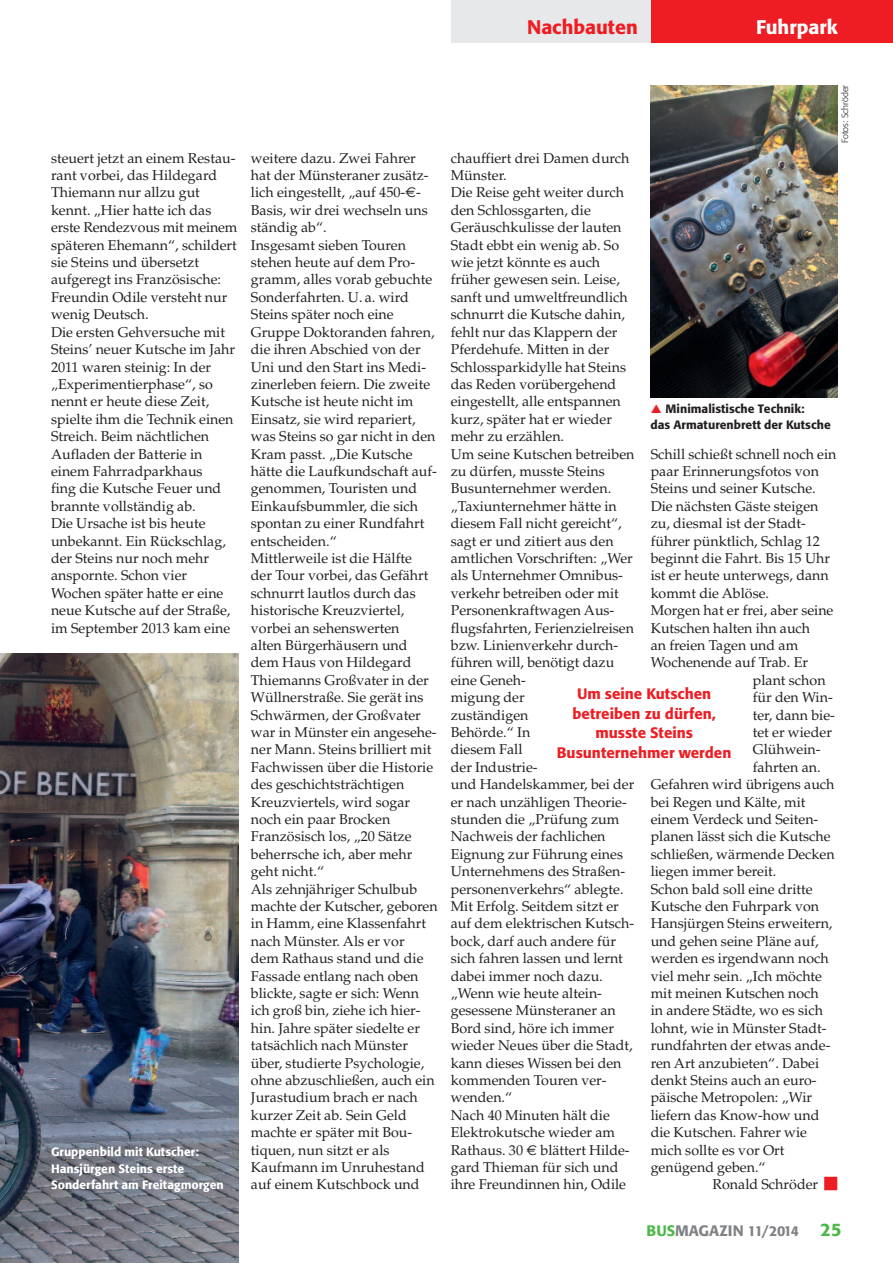
<style>
.page{position:relative;width:893px;height:1263px;background:#fff}
.page>*{position:absolute;margin:0;border:0;box-sizing:border-box;transform-origin:0 0}
.t1{font:500 19.5px "Formata BQ";color:#ee1d23}
.t2{font:500 19.5px "Formata BQ";color:#fff}
.t3{font:500 15px/19.5px "Formata BQ";color:#ee1d23;text-align:center}
.t4{font:500 15px "Formata BQ";color:#808285}
.t5{font:14.25px/17.4px "Palatino";color:#231f20}
.t6{font:500 12px/16.5px "Formata BQ";color:#fff}
.t7{font:500 12px/16.5px "Formata BQ";color:#231f20}
.t8{font:300 9px "Formata BQ";color:#231f20}
.s1{font-family:"Euro Sans"}
.s2{color:#4cb848}
.s3{font-size:14.25px}
.s4{font-size:18px;color:#4cb848}
</style>
<div class="page">
<div style="left:651px;top:0;width:242px;height:43px;background:#ee1d23"></div>
<div style="left:451px;top:0;width:200px;height:43px;background:#e7e8e9"></div>
<div style="left:824px;top:1177px;width:13px;height:13px;background:#ee1d23"></div>
<img style="left:0;top:653px;width:238px;height:610px">
<img style="left:651px;top:85px;width:187px;height:313px">
<h1 class="t1" style="left:527px;top:16px;width:112px">Nachbauten</h1>
<h1 class="t2" style="left:756px;top:16px;width:83px">Fuhrpark</h1>
<p class="t8" style="left:840px;top:143px;width:60px;rotate:-90deg">Fotos: Schröder</p>
<p class="t5" style="left:51px;top:151px;width:188px">steuert jetzt an einem Restau&shy;rant vorbei, das Hildegard<br>Thiemann nur allzu gut kennt. „Hier hatte ich das erste Rendezvous mit meinem späteren Ehemann“, schildert sie Steins und übersetzt aufgeregt ins Französische:<br>Freundin Odile versteht nur wenig Deutsch.<br>Die ersten Gehversuche mit<br>Steins’ neuer Kutsche im Jahr<br>2011 waren steinig: In der „Experimentierphase“, so nennt er heute diese Zeit, spielte ihm die Technik einen<br>Streich. Beim nächtlichen<br>Aufladen der Batterie in einem Fahrradparkhaus<br>fing die Kutsche Feuer und brannte vollständig ab.<br>Die Ursache ist bis heute unbekannt. Ein Rückschlag, der Steins nur noch mehr anspornte. Schon vier<br>Wochen später hatte er eine neue Kutsche auf der Straße, im September 2013 kam eine</p>
<p class="t5" style="left:251px;top:151px;width:188px">weitere dazu. Zwei Fahrer hat der Münsteraner zusätz&shy;lich eingestellt, „auf 450-<span class="s1">€</span>-<br>Basis, wir drei wechseln uns ständig ab“.<br>Insgesamt sieben Touren stehen heute auf dem Pro&shy;gramm, alles vorab gebuchte<br>Sonderfahrten. U. a. wird<br>Steins später noch eine<br>Gruppe Doktoranden fahren, die ihren Abschied von der<br>Uni und den Start ins Medi&shy;zinerleben feiern. Die zweite<br>Kutsche ist heute nicht im<br>Einsatz, sie wird repariert, was Steins so gar nicht in den<br>Kram passt. „Die Kutsche hätte die Laufkundschaft auf&shy;genommen, Touristen und<br>Einkaufsbummler, die sich spontan zu einer Rundfahrt entscheiden.“<br>Mittlerweile ist die Hälfte<br>der Tour vorbei, das Gefährt schnurrt lautlos durch das historische Kreuzviertel, vorbei an sehenswerten<br>alten Bürgerhäusern und dem Haus von Hildegard<br>Thiemanns Großvater in der<br>Wüllnerstraße. Sie gerät ins<br>Schwärmen, der Großvater war in Münster ein angesehe&shy;ner Mann. Steins brilliert mit<br>Fachwissen über die Historie des geschichtsträchtigen<br>Kreuzviertels, wird sogar noch ein paar Brocken<br>Französisch los, „20 Sätze beherrsche ich, aber mehr geht nicht.“<br>Als zehnjähriger Schulbub machte der Kutscher, geboren in Hamm, eine Klassenfahrt nach Münster. Als er vor<br>dem Rathaus stand und die<br>Fassade entlang nach oben blickte, sagte er sich: Wenn ich groß bin, ziehe ich hier&shy;hin. Jahre später siedelte er tatsächlich nach Münster über, studierte Psychologie, ohne abzuschließen, auch ein<br>Jurastudium brach er nach kurzer Zeit ab. Sein Geld machte er später mit Bou&shy;tiquen, nun sitzt er als<br>Kaufmann im Unruhestand auf einem Kutschbock und</p>
<p class="t5" style="left:451px;top:151px;width:185px">chauffiert drei Damen durch<br>Münster.<br>Die Reise geht weiter durch den Schlossgarten, die<br>Geräuschkulisse der lauten<br>Stadt ebbt ein wenig ab. So wie jetzt könnte es auch früher gewesen sein. Leise, sanft und umweltfreundlich schnurrt die Kutsche dahin, fehlt nur das Klappern der<br>Pferdehufe. Mitten in der<br>Schlossparkidylle hat Steins das Reden vorübergehend eingestellt, alle entspannen kurz, später hat er wieder mehr zu erzählen.<br>Um seine Kutschen betreiben zu dürfen, musste Steins<br>Busunternehmer werden. „Taxiunternehmer hätte in diesem Fall nicht gereicht“, sagt er und zitiert aus den amtlichen Vorschriften: „Wer als Unternehmer Omnibus&shy;verkehr betreiben oder mit<br>Personenkraftwagen Aus&shy;flugsfahrten, Ferienzielreisen bzw. Linienverkehr durch&shy;führen will, benötigt dazu eine Geneh-<br>migung der<br>zuständigen<br>Behörde.“ In<br>diesem Fall<br>der Industrie-<br>und Handelskammer, bei der er nach unzähligen Theorie&shy;stunden die „Prüfung zum<br>Nachweis der fachlichen<br>Eignung zur Führung eines<br>Unternehmens des Straßen&shy;personenverkehrs“ ablegte.<br>Mit Erfolg. Seitdem sitzt er auf dem elektrischen Kutsch&shy;bock, darf auch andere für sich fahren lassen und lernt dabei immer noch dazu. „Wenn wie heute altein&shy;gesessene Münsteraner an<br>Bord sind, höre ich immer wieder Neues über die Stadt, kann dieses Wissen bei den kommenden Touren ver&shy;wenden.“<br>Nach 40 Minuten hält die<br>Elektrokutsche wieder am<br>Rathaus. 30 <span class="s1">€</span> blättert Hilde&shy;gard Thieman für sich und ihre Freundinnen hin, Odile</p>
<p class="t7" style="left:651px;top:400px;width:182px;text-indent:15px">Minimalistische Technik:<br>das Armaturenbrett der Kutsche</p>
<p class="t5" style="left:651px;top:447px;width:187px">Schill schießt schnell noch ein</p>
<p class="t5" style="left:651px;top:464px;width:170px">paar Erinnerungsfotos von</p>
<p class="t5" style="left:651px;top:481px;width:167px">Steins und seiner Kutsche.</p>
<p class="t5" style="left:651px;top:499px;width:169px">Die nächsten Gäste steigen</p>
<p class="t5" style="left:651px;top:516px;width:157px">zu, diesmal ist der Stadt-</p>
<p class="t5" style="left:651px;top:534px;width:171px">führer pünktlich, Schlag 12</p>
<p class="t5" style="left:651px;top:551px;width:181px">beginnt die Fahrt. Bis 15 Uhr</p>
<p class="t5" style="left:651px;top:568px;width:180px">ist er heute unterwegs, dann</p>
<p class="t5" style="left:651px;top:586px;width:120px">kommt die Ablöse.</p>
<p class="t5" style="left:651px;top:603px;width:184px">Morgen hat er frei, aber seine</p>
<p class="t5" style="left:651px;top:621px;width:161px">Kutschen halten ihn auch</p>
<p class="t5" style="left:651px;top:638px;width:149px">an freien Tagen und am</p>
<p class="t5" style="left:651px;top:655px;width:159px">Wochenende auf Trab. Er</p>
<p class="t5" style="left:753px;top:673px;width:74px">plant schon</p>
<p class="t5" style="left:753px;top:690px;width:81px">für den Win-</p>
<p class="t5" style="left:753px;top:708px;width:84px">ter, dann bie-</p>
<p class="t5" style="left:753px;top:725px;width:81px">tet er wieder</p>
<p class="t5" style="left:753px;top:742px;width:69px">Glühwein-</p>
<p class="t5" style="left:753px;top:760px;width:69px">fahrten an.</p>
<p class="t5" style="left:651px;top:777px;width:185px">Gefahren wird übrigens auch</p>
<p class="t5" style="left:651px;top:795px;width:156px">bei Regen und Kälte, mit</p>
<p class="t5" style="left:651px;top:812px;width:169px">einem Verdeck und Seiten-</p>
<p class="t5" style="left:651px;top:829px;width:181px">planen lässt sich die Kutsche</p>
<p class="t5" style="left:651px;top:847px;width:185px">schließen, wärmende Decken</p>
<p class="t5" style="left:651px;top:864px;width:127px">liegen immer bereit.</p>
<p class="t5" style="left:651px;top:882px;width:163px">Schon bald soll eine dritte</p>
<p class="t5" style="left:651px;top:899px;width:170px">Kutsche den Fuhrpark von</p>
<p class="t5" style="left:651px;top:916px;width:183px">Hansjürgen Steins erweitern,</p>
<p class="t5" style="left:651px;top:934px;width:169px">und gehen seine Pläne auf,</p>
<p class="t5" style="left:651px;top:951px;width:180px">werden es irgendwann noch</p>
<p class="t5" style="left:651px;top:969px;width:173px">viel mehr sein. „Ich möchte</p>
<p class="t5" style="left:651px;top:986px;width:170px">mit meinen Kutschen noch</p>
<p class="t5" style="left:651px;top:1003px;width:174px">in andere Städte, wo es sich</p>
<p class="t5" style="left:651px;top:1021px;width:177px">lohnt, wie in Münster Stadt-</p>
<p class="t5" style="left:651px;top:1038px;width:181px">rundfahrten der etwas ande-</p>
<p class="t5" style="left:651px;top:1056px;width:170px">ren Art anzubieten“. Dabei</p>
<p class="t5" style="left:651px;top:1073px;width:167px">denkt Steins auch an euro-</p>
<p class="t5" style="left:651px;top:1090px;width:163px">päische Metropolen: „Wir</p>
<p class="t5" style="left:651px;top:1108px;width:170px">liefern das Know-how und</p>
<p class="t5" style="left:651px;top:1125px;width:158px">die Kutschen. Fahrer wie</p>
<p class="t5" style="left:651px;top:1143px;width:135px">mich sollte es vor Ort</p>
<p class="t5" style="left:651px;top:1160px;width:117px">genügend geben.“</p>
<p class="t5" style="left:713px;top:1177px;width:107px">Ronald Schröder</p>
<p class="t4" style="left:646px;top:1222px;width:197px"><span class="s2">BUS</span>MAGAZIN <span class="s3">11/2014</span> <span class="s4">25</span></p>
<p class="t3" style="left:557px;top:684px;width:176px">Um seine Kutschen betreiben zu dürfen, musste Steins<br>Busunternehmer werden</p>
<p class="t6" style="left:51px;top:1144px;width:174px">Gruppenbild mit Kutscher:<br>Hansjürgen Steins erste<br>Sonderfahrt am Freitagmorgen</p>
</div>
